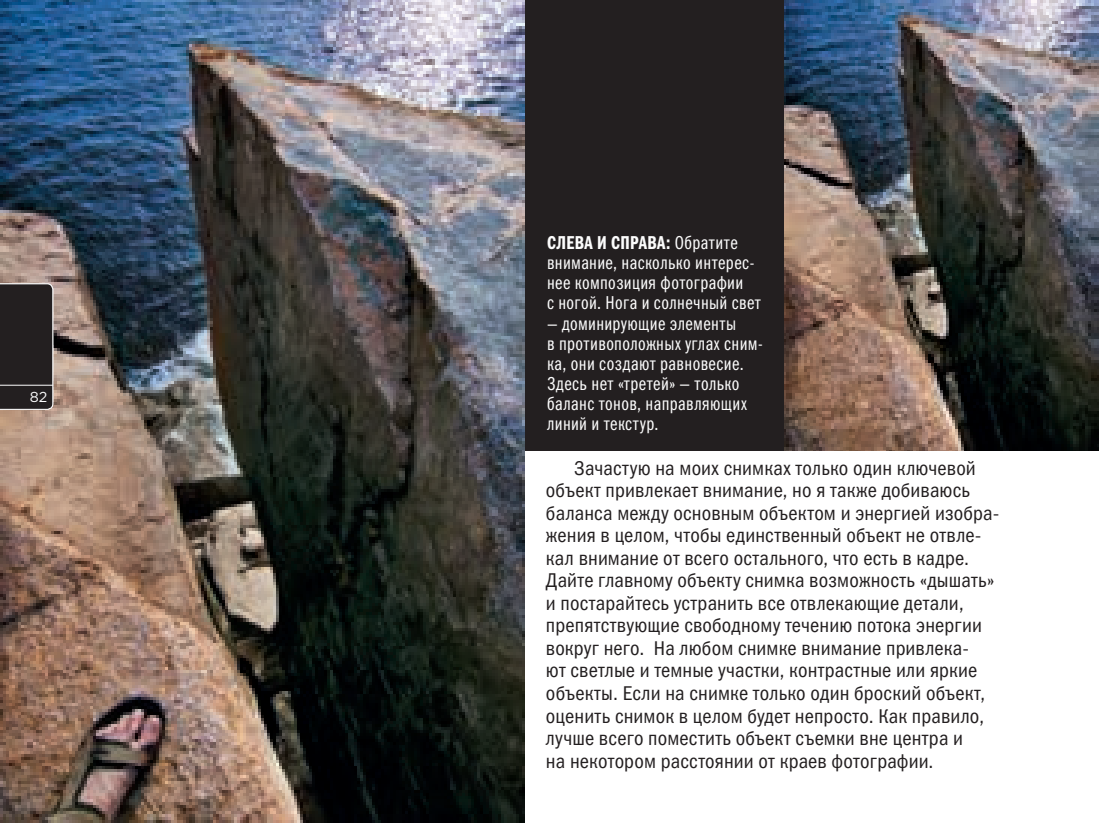
<style>
.page{position:relative;width:1099px;height:823px;background:#fff}
.page>*{position:absolute;margin:0;border:0;box-sizing:border-box;transform-origin:0 0}
.t1{font:20px/22.5px "Franklin Gothic Book Cond C";letter-spacing:.005em;color:#231f20}
.t2{font:18.75px/20px "Franklin Gothic Book Cmp C";letter-spacing:.02em;color:#fcfcfc}
.t3{font:18.75px "Franklin Gothic Demi Cmp C";letter-spacing:.025em;color:#fcfcfc}
.t4{font:14.5px "Gotham Rounded";color:#fcfcfc}
.s1{font-family:"Franklin Gothic Book Cmp C"}
</style>
<div class="page">
<img style="left:783px;top:0;width:315px;height:450px">
<img style="left:0;top:0;width:524px;height:822px">
<img style="left:1098px;top:25px;width:1px;height:297px">
<div style="left:0;top:283px;width:53px;height:126px;background:#231f20"></div>
<hr style="left:0;top:384px;width:53px;height:1px;background:#fcfcfc">
<div style="left:524px;top:0;width:259px;height:450px;background:#231f20"></div>
<p class="t4" style="left:30px;top:386px;width:19px">82</p>
<p class="t3" style="left:547px;top:232px;width:192px">СЛЕВА И СПРАВА: <span class="s1">Обратите</span></p>
<p class="t2" style="left:547px;top:253px;width:215px">внимание, насколько интерес&shy;нее композиция фотографии<br>с ногой. Нога и солнечный свет</p>
<p class="t2" style="left:547px;top:313px;width:217px">— доминирующие элементы<br>в противоположных углах сним&shy;ка, они создают равновесие.<br>Здесь нет «третей» — только баланс тонов, направляющих линий и текстур.</p>
<p class="t1" style="left:546px;top:456px;width:454px;text-indent:28px">Зачастую на моих снимках только один ключевой объект привлекает внимание, но я также добиваюсь баланса между основным объектом и энергией изобра&shy;жения в целом, чтобы единственный объект не отвле&shy;кал внимание от всего остального, что есть в кадре.<br>Дайте главному объекту снимка возможность «дышать» и постарайтесь устранить все отвлекающие детали, препятствующие свободному течению потока энергии вокруг него. На любом снимке внимание привлека-<br>ют светлые и темные участки, контрастные или яркие объекты. Если на снимке только один броский объект, оценить снимок в целом будет непросто. Как правило, лучше всего поместить объект съемки вне центра и<br>на некотором расстоянии от краев фотографии.</p>
</div>
